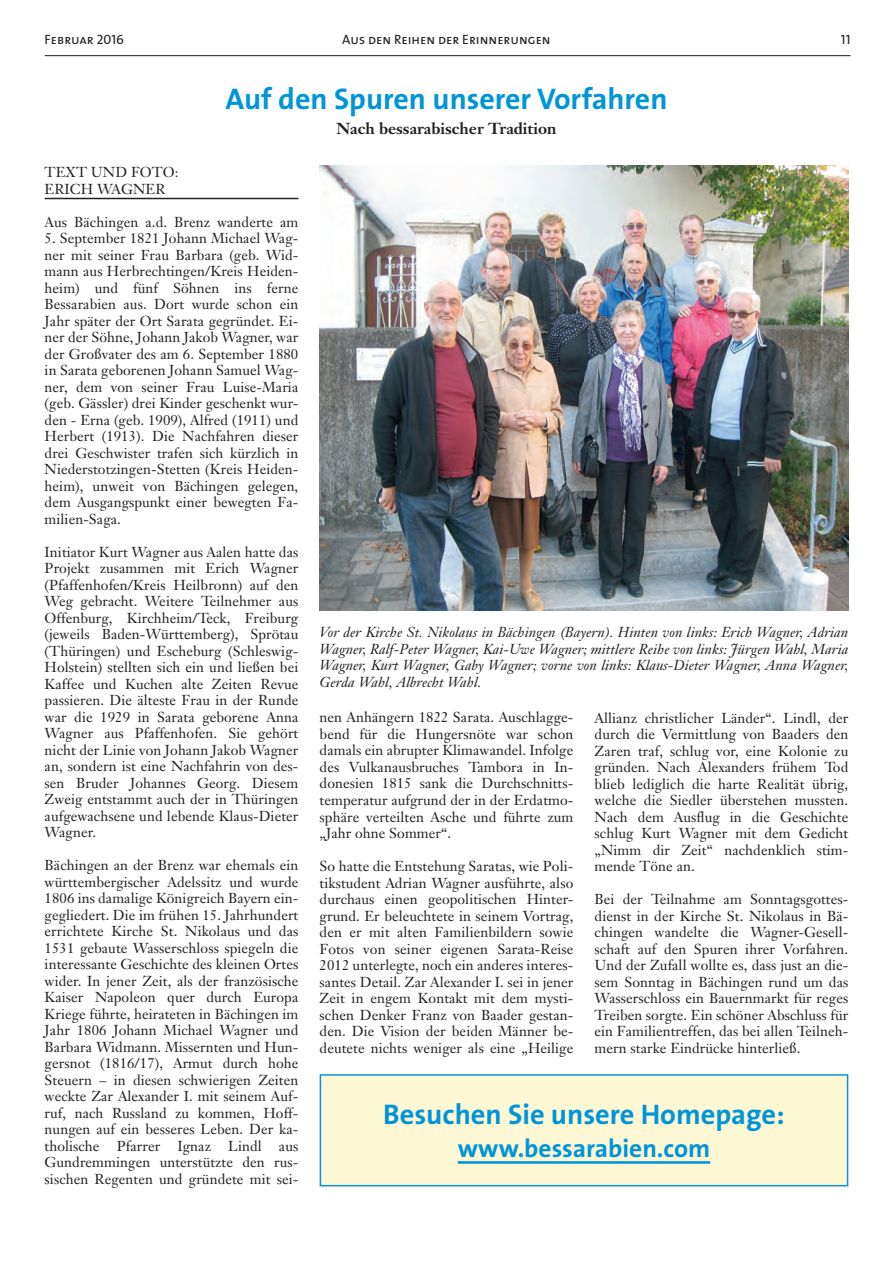
<style>
.page{position:relative;width:893px;height:1263px;background:#fff}
.page>*{position:absolute;margin:0;border:0;box-sizing:border-box;transform-origin:0 0}
.t1{font:700 30px "The Sans B7";color:#0095d9}
.t2{font:700 28.5px "The Sans B7";color:#0095d9}
.t3{font:700 25.5px "The Sans B7";color:#0095d9}
.t4{font:700 15.75px "Janson Text";color:#231f20}
.t5{font:14.25px/16.5px "Janson Text";letter-spacing:.005em;color:#231f20;text-align:justify}
.t6{font:italic 14.25px/16.5px "Janson Text";letter-spacing:.005em;color:#231f20;text-align:justify}
.t7{font:13.5px "The Sans Caps";color:#231f20}
</style>
<div class="page">
<hr style="left:45px;top:55px;width:805px;height:1px;background:#231f20">
<hr style="left:45px;top:198px;width:253px;height:1px;background:#231f20">
<img style="left:320px;top:166px;width:528px;height:445px">
<div style="left:320px;top:1075px;width:528px;height:111px;background:#fef7d4"></div>
<hr style="left:458px;top:1161px;width:252px;height:3px;background:#0095d9">
<div style="left:320px;top:1074px;width:528px;height:112px;border:2px solid #0095d9"></div>
<p class="t7" style="left:45px;top:28px;width:81px">Februar 2016</p>
<p class="t7" style="left:342px;top:28px;width:210px">Aus den Reihen der Erinnerungen</p>
<p class="t7" style="left:841px;top:28px;width:11px">11</p>
<h1 class="t1" style="left:225px;top:83px;width:444px">Auf den Spuren unserer Vorfahren</h1>
<p class="t4" style="left:336px;top:118px;width:222px">Nach bessarabischer Tradition</p>
<p class="t5" style="left:45px;top:164px;width:59px">Text und</p>
<p class="t5" style="left:131px;top:164px;width:21px">Foto</p>
<p class="t5" style="left:175px;top:164px;width:5px">:</p>
<p class="t5" style="left:45px;top:180px;width:79px">Erich Wagner</p>
<p class="t5" style="left:45px;top:213px;width:255px">Aus Bächingen a.d. Brenz wanderte am</p>
<p class="t5" style="left:45px;top:230px;width:255px">5. September 1821 Johann Michael Wag&shy;ner mit seiner Frau Barbara (geb. Wid&shy;mann aus Herbrechtingen/Kreis Heiden&shy;heim) und fünf Söhnen ins ferne Bessarabien aus. Dort wurde schon ein Jahr später der Ort Sarata gegründet. Ei&shy;ner der Söhne, Johann Jakob Wagner, war der Großvater des am 6. September 1880 in Sarata geborenen Johann Samuel Wag&shy;ner, dem von seiner Frau Luise-Maria (geb. Gässler) drei Kinder geschenkt wur&shy;den - Erna (geb. 1909), Alfred (1911) und Herbert (1913). Die Nachfahren dieser drei Geschwister trafen sich kürzlich in Niederstotzingen-Stetten (Kreis Heiden&shy;heim), unweit von Bächingen gelegen, dem Ausgangspunkt einer bewegten Fa&shy;milien-Saga.</p>
<p class="t5" style="left:45px;top:543px;width:255px">Initiator Kurt Wagner aus Aalen hatte das Projekt zusammen mit Erich Wagner (Pfaffenhofen/Kreis Heilbronn) auf den Weg gebracht. Weitere Teilnehmer aus Offenburg, Kirchheim/Teck, Freiburg (jeweils Baden-Württemberg), Sprötau (Thüringen) und Escheburg (Schleswig-Holstein) stellten sich ein und ließen bei Kaffee und Kuchen alte Zeiten Revue passieren. Die älteste Frau in der Runde war die 1929 in Sarata geborene Anna Wagner aus Pfaffenhofen. Sie gehört nicht der Linie von Johann Jakob Wagner an, sondern ist eine Nachfahrin von des&shy;sen Bruder Johannes Georg. Diesem Zweig entstammt auch der in Thüringen aufgewachsene und lebende Klaus-Dieter Wagner.</p>
<p class="t5" style="left:45px;top:857px;width:255px">Bächingen an der Brenz war ehemals ein württembergischer Adelssitz und wurde 1806 ins damalige Königreich Bayern ein&shy;gegliedert. Die im frühen 15. Jahrhundert errichtete Kirche St. Nikolaus und das 1531 gebaute Wasserschloss spiegeln die interessante Geschichte des kleinen Ortes wider. In jener Zeit, als der französische Kaiser Napoleon quer durch Europa Kriege führte, heirateten in Bächingen im Jahr 1806 Johann Michael Wagner und Barbara Widmann. Missernten und Hun&shy;gersnot (1816/17), Armut durch hohe Steuern – in diesen schwierigen Zeiten weckte Zar Alexander I. mit seinem Auf&shy;ruf, nach Russland zu kommen, Hoff&shy;nungen auf ein besseres Leben. Der ka&shy;tholische Pfarrer Ignaz Lindl aus Gundremmingen unterstützte den rus&shy;sischen Regenten und gründete mit sei-</p>
<p class="t6" style="left:320px;top:624px;width:530px">Vor der Kirche St. Nikolaus in Bächingen (Bayern). Hinten von links: Erich Wagner, Adrian Wagner, Ralf-Peter Wagner, Kai-Uwe Wagner; mittlere Reihe von links: Jürgen Wahl, Maria Wagner, Kurt Wagner, Gaby Wagner; vorne von links: Klaus-Dieter Wagner, Anna Wagner, Gerda Wahl, Albrecht Wahl.</p>
<p class="t5" style="left:320px;top:709px;width:255px">nen Anhängern 1822 Sarata. Auschlagge&shy;bend für die Hungersnöte war schon damals ein abrupter Klimawandel. Infolge des Vulkanausbruches Tambora in In&shy;donesien 1815 sank die Durchschnitts&shy;temperatur aufgrund der in der Erdatmo&shy;sphäre verteilten Asche und führte zum „Jahr ohne Sommer“.</p>
<p class="t5" style="left:320px;top:858px;width:255px">So hatte die Entstehung Saratas, wie Poli&shy;tikstudent Adrian Wagner ausführte, also durchaus einen geopolitischen Hinter&shy;grund. Er beleuchtete in seinem Vortrag, den er mit alten Familienbildern sowie Fotos von seiner eigenen Sarata-Reise 2012 unterlegte, noch ein anderes interes&shy;santes Detail. Zar Alexander I. sei in jener Zeit in engem Kontakt mit dem mysti&shy;schen Denker Franz von Baader gestan&shy;den. Die Vision der beiden Männer be&shy;deutete nichts weniger als eine „Heilige</p>
<p class="t5" style="left:595px;top:709px;width:255px">Allianz christlicher Länder“. Lindl, der durch die Vermittlung von Baaders den Zaren traf, schlug vor, eine Kolonie zu gründen. Nach Alexanders frühem Tod blieb lediglich die harte Realität übrig, welche die Siedler überstehen mussten.<br>Nach dem Ausflug in die Geschichte schlug Kurt Wagner mit dem Gedicht „Nimm dir Zeit“ nachdenklich stim&shy;mende Töne an.</p>
<p class="t5" style="left:595px;top:891px;width:255px">Bei der Teilnahme am Sonntagsgottes&shy;dienst in der Kirche St. Nikolaus in Bä&shy;chingen wandelte die Wagner-Gesell&shy;schaft auf den Spuren ihrer Vorfahren.<br>Und der Zufall wollte es, dass just an die&shy;sem Sonntag in Bächingen rund um das Wasserschloss ein Bauernmarkt für reges Treiben sorgte. Ein schöner Abschluss für ein Familientreffen, das bei allen Teilneh&shy;mern starke Eindrücke hinterließ.</p>
<h2 class="t2" style="left:383px;top:1100px;width:403px">Besuchen Sie unsere Homepage:</h2>
<h3 class="t3" style="left:458px;top:1135px;width:254px">www.bessarabien.com</h3>
</div>
